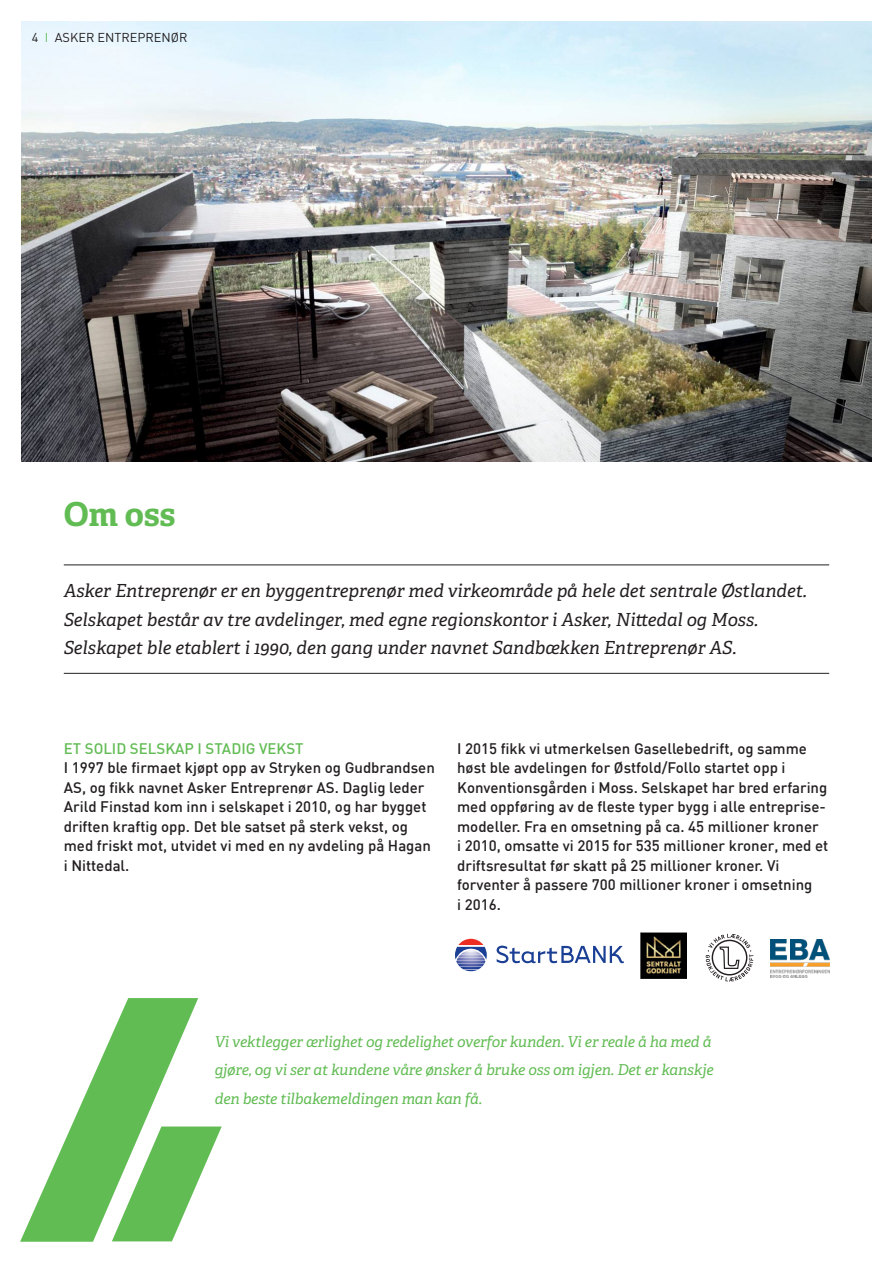
<style>
.page{position:relative;width:893px;height:1263px;background:#fff}
.page>*{position:absolute;margin:0;border:0;box-sizing:border-box;transform-origin:0 0}
.t1{font:700 33px "Adelle PE";color:#62bc54}
.t2{font:italic 18px/28.5px "Adelle PE";color:#231f20}
.t3{font:500 15px/19.5px "DIN";color:#231f20}
.t4{font:italic 15px/28.5px "Adelle PE";letter-spacing:-.01em;color:#62bc54}
.t5{font:500 15px "DIN";color:#62bc54}
.t6{font:12.75px "DIN";color:#231f20}
.s1{color:#62bc54}
</style>
<div class="page">
<img style="left:21px;top:21px;width:851px;height:440px">
<hr style="left:64px;top:564px;width:765px;height:1px;background:#231f20">
<hr style="left:64px;top:673px;width:765px;height:1px;background:#231f20">
<svg style="left:497px;top:945px;width:127px;height:18px"></svg>
<img style="left:458px;top:964px;width:26px;height:2px">
<svg style="left:465px;top:970px;width:12px;height:1px"></svg>
<img style="left:456px;top:959px;width:29px;height:4px">
<svg style="left:455px;top:939px;width:32px;height:20px"></svg>
<img style="left:458px;top:955px;width:26px;height:3px">
<img style="left:460px;top:967px;width:22px;height:2px">
<svg style="left:706px;top:934px;width:47px;height:47px"></svg>
<img style="left:640px;top:932px;width:47px;height:46px">
<img style="left:771px;top:939px;width:58px;height:38px">
<svg style="left:20px;top:998px;width:202px;height:244px"></svg>
<p class="t6" style="left:32px;top:30px;width:157px">4 <span class="s1">I</span> ASKER ENTREPRENØR</p>
<p class="t1" style="left:64px;top:490px;width:113px">Om oss</p>
<p class="t2" style="left:64px;top:576px;width:745px">Asker Entreprenør er en byggentreprenør med virkeområde på hele det sentrale Østlandet.<br>Selskapet består av tre avdelinger, med egne regionskontor i Asker, Nittedal og Moss.<br>Selskapet ble etablert i 1990, den gang under navnet Sandbækken Entreprenør AS.</p>
<p class="t5" style="left:64px;top:739px;width:241px">ET SOLID SELSKAP I STADIG VEKST</p>
<p class="t3" style="left:64px;top:758px;width:373px">I 1997 ble firmaet kjøpt opp av Stryken og Gudbrandsen AS, og fikk navnet Asker Entreprenør AS. Daglig leder Arild Finstad kom inn i selskapet i 2010, og har bygget driften kraftig opp. Det ble satset på sterk vekst, og med friskt mot, utvidet vi med en ny avdeling på Hagan i Nittedal.</p>
<p class="t3" style="left:457px;top:738px;width:373px">I 2015 fikk vi utmerkelsen Gasellebedrift, og samme høst ble avdelingen for Østfold/Follo startet opp i Konventionsgården i Moss. Selskapet har bred erfaring med oppføring av de fleste typer bygg i alle entreprise&shy;modeller. Fra en omsetning på ca. 45 millioner kroner<br>i 2010, omsatte vi 2015 for 535 millioner kroner, med et driftsresultat før skatt på 25 millioner kroner. Vi forventer å passere 700 millioner kroner i omsetning<br>i 2016.</p>
<p class="t4" style="left:215px;top:1026px;width:501px">Vi vektlegger ærlighet og redelighet overfor kunden. Vi er reale å ha med å gjøre, og vi ser at kundene våre ønsker å bruke oss om igjen. Det er kanskje den beste tilbakemeldingen man kan få.</p>
</div>
